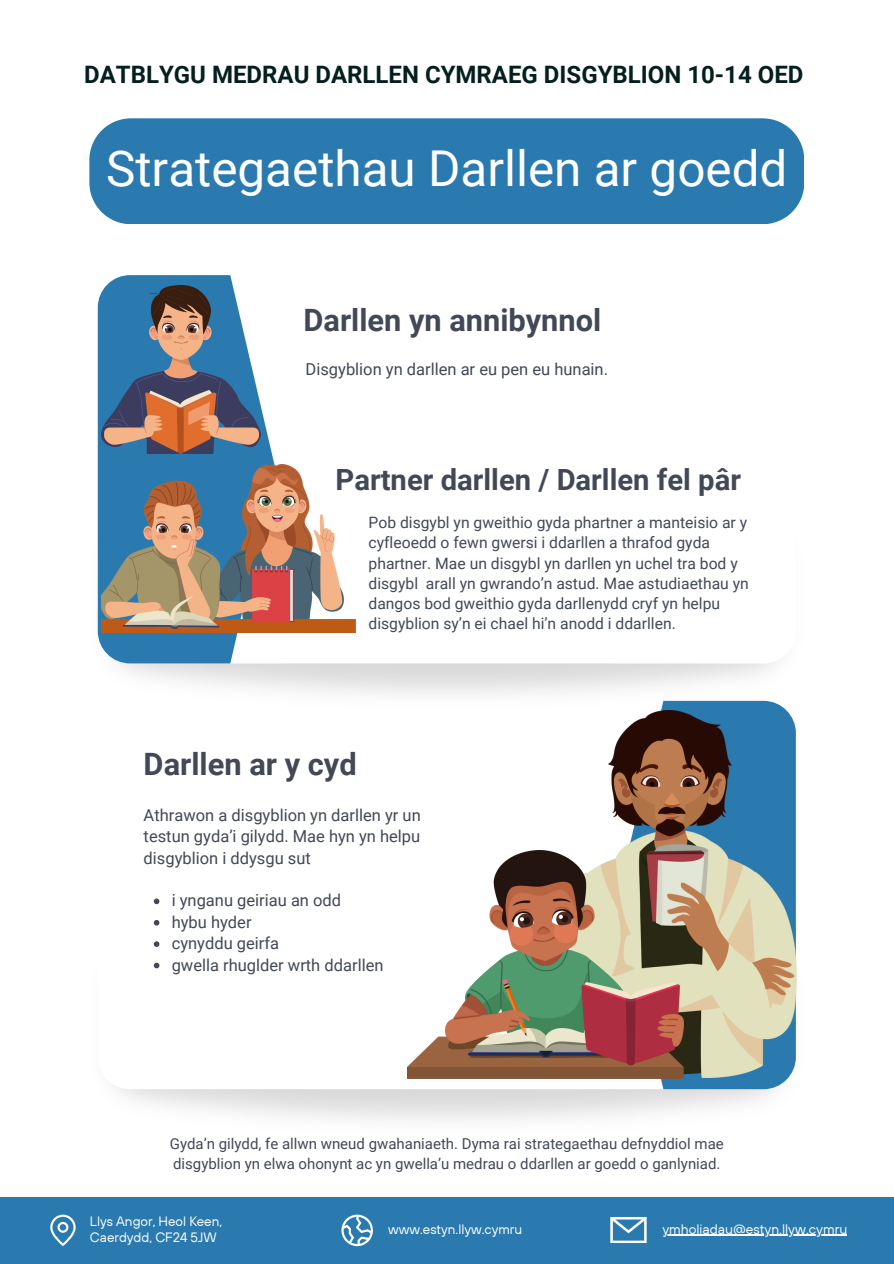
<style>
.page{position:relative;width:894px;height:1264px;background:#fff}
.page>*{position:absolute;margin:0;border:0;box-sizing:border-box;transform-origin:0 0}
.t1{font:49.35px "Roboto";color:#fff}
.t2{font:700 30.75px "Roboto";color:#424856}
.t3{font:700 29.25px "Roboto";color:#424856}
.t4{font:700 24px "Roboto";color:#041f1e}
.t5{font:16.5px/21.3px "Roboto";color:#424856;text-align:justify}
.t6{font:15.75px/20.2px "Roboto";color:#424856}
.t7{font:15px/20.2px "Roboto";color:#424856}
.t8{font:13.8px "TT Hoves";color:#fff}
.t9{font:13.5px "TT Hoves";color:#fff}
</style>
<div class="page">
<div style="left:0;top:1197px;width:893px;height:66px;background:#2a7ab0"></div>
<div style="left:89px;top:118px;width:715px;height:106px;background:#2a7ab0"></div>
<img style="left:119px;top:932px;width:678px;height:189px">
<svg style="left:117px;top:900px;width:501px;height:189px"></svg>
<svg style="left:618px;top:710px;width:177px;height:379px;fill:#2a7ab0"></svg>
<img style="left:97px;top:506px;width:689px;height:204px">
<svg style="left:275px;top:506px;width:511px;height:157px"></svg>
<svg style="left:98px;top:275px;width:177px;height:388px;fill:#2a7ab0"></svg>
<img style="left:101px;top:285px;width:160px;height:168px">
<img style="left:101px;top:464px;width:254px;height:168px">
<img style="left:608px;top:711px;width:187px;height:366px">
<svg style="left:154px;top:898px;width:5px;height:6px"></svg>
<svg style="left:154px;top:919px;width:5px;height:6px"></svg>
<svg style="left:154px;top:941px;width:5px;height:5px"></svg>
<svg style="left:154px;top:962px;width:5px;height:6px"></svg>
<img style="left:407px;top:850px;width:276px;height:227px">
<svg style="left:50px;top:1214px;width:26px;height:32px"></svg>
<svg style="left:341px;top:1214px;width:32px;height:32px"></svg>
<svg style="left:610px;top:1217px;width:36px;height:25px"></svg>
<hr style="left:662px;top:1234px;width:185px;height:1px;background:#fff">
<p class="t4" style="left:84px;top:60px;width:720px">DATBLYGU MEDRAU DARLLEN CYMRAEG DISGYBLION 10-14 OED</p>
<p class="t1" style="left:106px;top:141px;width:682px">Strategaethau Darllen ar goedd</p>
<h2 class="t2" style="left:303px;top:302px;width:299px">Darllen yn annibynnol</h2>
<h4 class="t5" style="left:305px;top:358px;width:304px">Disgyblion yn darllen ar eu pen eu hunain.</h4>
<p class="t3" style="left:335px;top:463px;width:407px">Partner darllen / Darllen fel pâr</p>
<p class="t6" style="left:368px;top:512px;width:382px">Pob disgybl yn gweithio gyda phartner a manteisio ar y cyfleoedd o fewn gwersi i ddarllen a thrafod gyda phartner. Mae un disgybl yn darllen yn uchel tra bod y disgybl arall yn gwrando’n astud. Mae astudiaethau yn dangos bod gweithio gyda darllenydd cryf yn helpu disgyblion sy’n ei chael hi’n anodd i ddarllen.</p>
<p class="t2" style="left:144px;top:746px;width:214px">Darllen ar y cyd</p>
<h2 class="t5" style="left:144px;top:804px;width:278px">Athrawon a disgyblion yn darllen yr un testun gyda’i gilydd. Mae hyn yn helpu disgyblion i ddysgu sut</h2>
<h4 class="t5" style="left:172px;top:890px;width:171px">i ynganu geiriau an odd</h4>
<h2 class="t5" style="left:172px;top:911px;width:81px">hybu hyder</h2>
<p class="t5" style="left:172px;top:932px;width:109px">cynyddu geirfa</p>
<h4 class="t5" style="left:172px;top:954px;width:213px">gwella rhuglder wrth ddarllen</h4>
<p class="t7" style="left:170px;top:1133px;width:555px">Gyda’n gilydd, fe allwn wneud gwahaniaeth. Dyma rai strategaethau defnyddiol mae disgyblion yn elwa ohonynt ac yn gwella’u medrau o ddarllen ar goedd o ganlyniad.</p>
<p class="t9" style="left:90px;top:1212px;width:134px">Llys Angor, Heol Keen,</p>
<h4 class="t9" style="left:90px;top:1228px;width:128px">Caerdydd, CF24 5JW</h4>
<p class="t9" style="left:388px;top:1220px;width:136px">www.estyn.llyw.cymru</p>
<p class="t8" style="left:662px;top:1219px;width:186px">ymholiadau@estyn.llyw.cymru</p>
</div>
